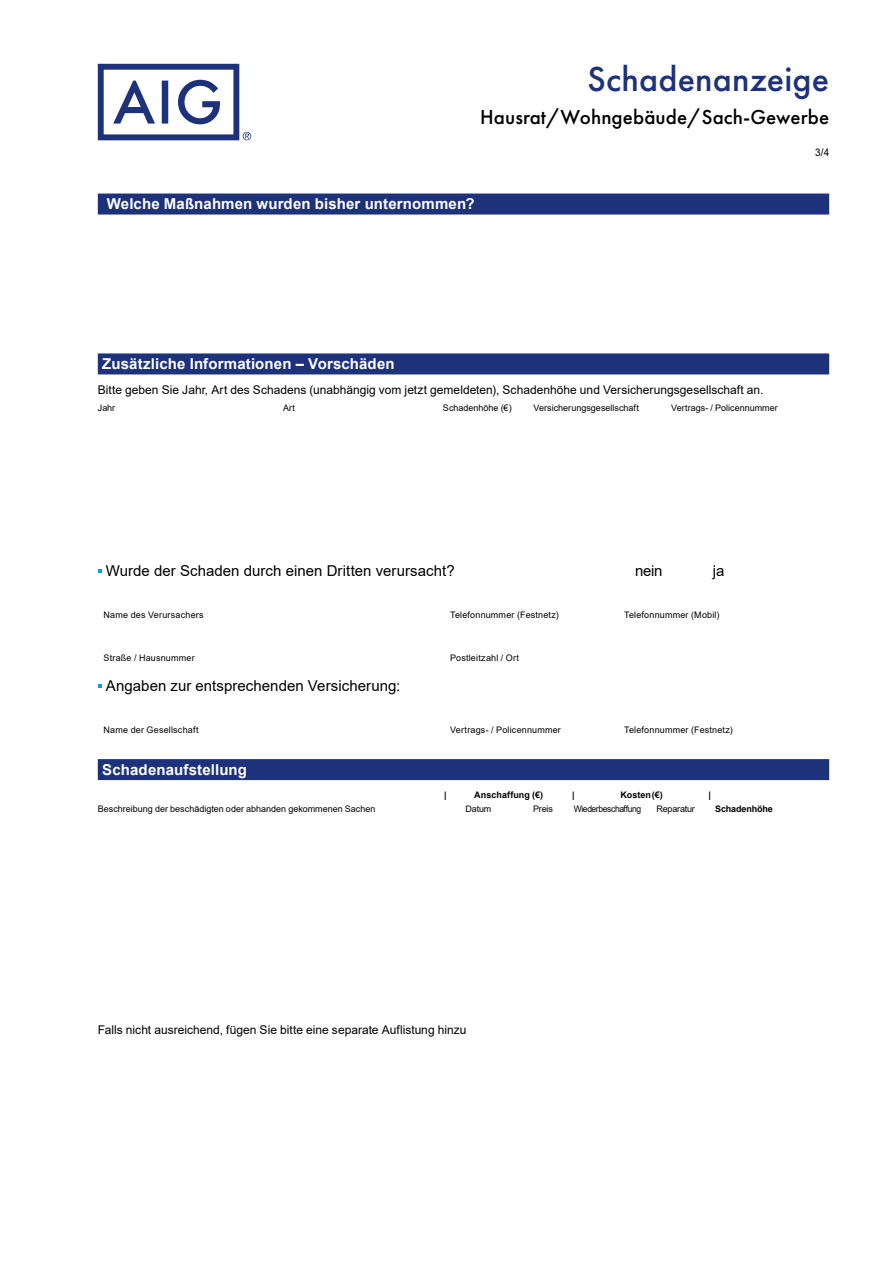
<style>
.page{position:relative;width:893px;height:1263px;background:#fff}
.page>*{position:absolute;margin:0;border:0;box-sizing:border-box;transform-origin:0 0}
.t1{font:500 36px "Futura PT";letter-spacing:.005em;color:#1d327b}
.t2{font:500 21px "Futura PT";letter-spacing:.005em;color:#000}
.t3{font:700 15px "Arial";letter-spacing:.01em;color:#fff}
.t4{font:15px "Arial";letter-spacing:.005em;color:#000}
.t5{font:12px "Arial";color:#000}
.t6{font:10.5px "Arial";color:#000;scale:.95 1}
.t7{font:9px "Arial";letter-spacing:.01em;color:#000}
.t8{font:700 9px "Arial";color:#000}
.t9{font:9px "Arial";letter-spacing:-.045em;color:#000;scale:.95 1}
.t10{font:9px "Arial";letter-spacing:-.02em;color:#000}
</style>
<div class="page">
<svg style="left:98px;top:64px;width:153px;height:76px"></svg>
<div style="left:98px;top:194px;width:731px;height:21px;background:#1d327b"></div>
<div style="left:98px;top:353px;width:731px;height:21px;background:#1d327b"></div>
<div style="left:98px;top:759px;width:731px;height:21px;background:#1d327b"></div>
<svg style="left:98px;top:569px;width:4px;height:4px"></svg>
<svg style="left:98px;top:684px;width:4px;height:3px"></svg>
<h1 class="t1" style="left:587px;top:58px;width:243px">Schadenanzeige</h1>
<h2 class="t2" style="left:480px;top:105px;width:351px">Hausrat/Wohngebäude/Sach-Gewerbe</h2>
<p class="t6" style="left:815px;top:145px;width:16px">3/4</p>
<h3 class="t3" style="left:107px;top:193px;width:369px">Welche Maßnahmen wurden bisher unternommen?</h3>
<h3 class="t3" style="left:102px;top:353px;width:294px">Zusätzliche Informationen – Vorschäden</h3>
<h3 class="t5" style="left:98px;top:382px;width:667px">Bitte geben Sie Jahr, Art des Schadens (unabhängig vom jetzt gemeldeten), Schadenhöhe und Versicherungsgesellschaft an.</h3>
<p class="t7" style="left:98px;top:401px;width:19px">Jahr</p>
<p class="t7" style="left:283px;top:401px;width:13px">Art</p>
<p class="t7" style="left:443px;top:401px;width:70px">Schadenhöhe (€)</p>
<p class="t7" style="left:533px;top:401px;width:107px">Versicherungsgesellschaft</p>
<p class="t7" style="left:671px;top:401px;width:108px">Vertrags- / Policennummer</p>
<h3 class="t4" style="left:106px;top:560px;width:350px">Wurde der Schaden durch einen Dritten verursacht?</h3>
<h3 class="t4" style="left:635px;top:560px;width:29px">nein</h3>
<h3 class="t4" style="left:713px;top:560px;width:13px">ja</h3>
<p class="t7" style="left:104px;top:609px;width:102px">Name des Verursachers</p>
<p class="t7" style="left:450px;top:609px;width:110px">Telefonnummer (Festnetz)</p>
<p class="t7" style="left:624px;top:609px;width:97px">Telefonnummer (Mobil)</p>
<p class="t7" style="left:104px;top:652px;width:93px">Straße / Hausnummer</p>
<p class="t7" style="left:450px;top:652px;width:71px">Postleitzahl / Ort</p>
<h3 class="t4" style="left:106px;top:675px;width:296px">Angaben zur entsprechenden Versicherung:</h3>
<p class="t7" style="left:104px;top:724px;width:96px">Name der Gesellschaft</p>
<p class="t7" style="left:450px;top:724px;width:112px">Vertrags- / Policennummer</p>
<p class="t7" style="left:624px;top:724px;width:110px">Telefonnummer (Festnetz)</p>
<h3 class="t3" style="left:102px;top:759px;width:146px">Schadenaufstellung</h3>
<p class="t7" style="left:98px;top:803px;width:279px">Beschreibung der beschädigten oder abhanden gekommenen Sachen</p>
<p class="t7" style="left:466px;top:803px;width:27px">Datum</p>
<p class="t7" style="left:533px;top:803px;width:21px">Preis</p>
<p class="t9" style="left:574px;top:803px;width:73px">Wiederbeschaffung</p>
<p class="t10" style="left:657px;top:803px;width:40px">Reparatur</p>
<p class="t8" style="left:715px;top:803px;width:59px">Schadenhöhe</p>
<p class="t8" style="left:444px;top:788px;width:4px">|</p>
<p class="t8" style="left:474px;top:788px;width:70px">Anschaffung (€)</p>
<p class="t8" style="left:572px;top:788px;width:4px">|</p>
<p class="t8" style="left:620px;top:788px;width:44px">Kosten(€)</p>
<p class="t8" style="left:709px;top:788px;width:4px">|</p>
<h3 class="t5" style="left:98px;top:1021px;width:370px">Falls nicht ausreichend, fügen Sie bitte eine separate Auflistung hinzu</h3>
</div>
